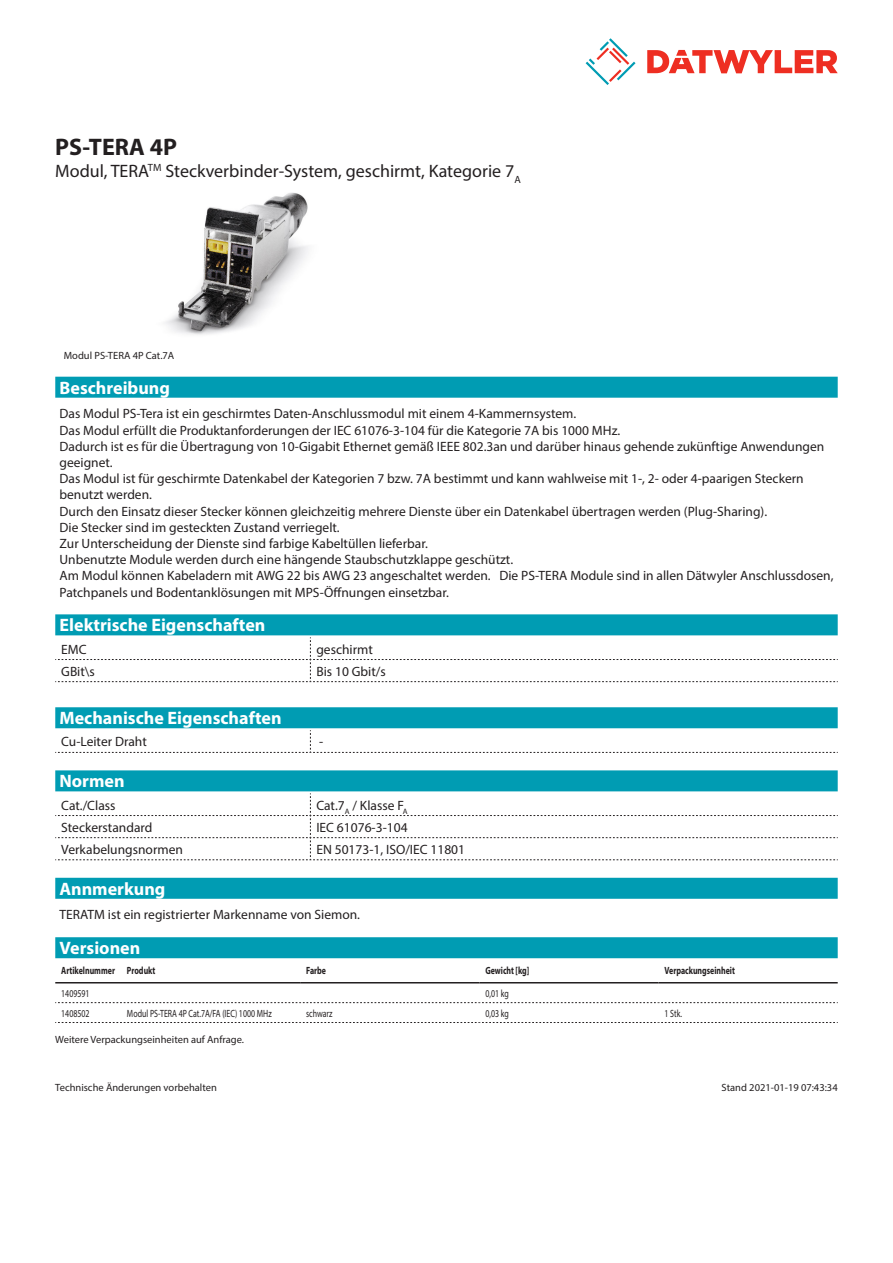
<style>
.page{position:relative;width:893px;height:1263px;background:#fff}
.page>*{position:absolute;margin:0;border:0;box-sizing:border-box;transform-origin:0 0}
.Product_Head{font:700 24px "Myriad Pro";color:#231f20}
.Standard_Head_Proper{font:700 18px "Myriad Pro";color:#fff}
.SubHead{font:18px "Myriad Pro";color:#231f20}
.Standard_text{font:13.5px/16.2px "Myriad Pro";color:#231f20}
.myriad_light_propert{font:13.5px "Myriad Pro";color:#231f20}
.myriadlight{font:10.5px "Myriad Pro";color:#231f20;scale:.75 1}
.imagetext{font:10.5px "Myriad Pro";color:#231f20}
.myriadbold{font:700 10.5px "Myriad Pro";color:#231f20;scale:.75 1}
.Footnote{font:10.5px "Myriad Pro";color:#231f20}
</style>
<div class="page">
<svg style="left:586px;top:38px;width:49px;height:47px"></svg>
<svg style="left:647px;top:50px;width:191px;height:23px"></svg>
<div style="left:55px;top:770px;width:783px;height:21px;background:#009cb3"></div>
<svg style="left:55px;top:793px;width:783px;height:67px"></svg>
<div style="left:55px;top:878px;width:783px;height:21px;background:#009cb3"></div>
<div style="left:55px;top:707px;width:783px;height:21px;background:#009cb3"></div>
<svg style="left:55px;top:730px;width:783px;height:23px"></svg>
<img style="left:165px;top:192px;width:143px;height:143px">
<div style="left:55px;top:937px;width:783px;height:21px;background:#009cb3"></div>
<hr style="left:55px;top:982px;width:66px;height:1px;background:#231f20">
<hr style="left:121px;top:982px;width:179px;height:1px;background:#231f20">
<hr style="left:300px;top:982px;width:179px;height:1px;background:#231f20">
<hr style="left:479px;top:982px;width:179px;height:1px;background:#231f20">
<hr style="left:658px;top:982px;width:180px;height:1px;background:#231f20">
<svg style="left:55px;top:1002px;width:783px;height:1px"></svg>
<svg style="left:55px;top:1022px;width:783px;height:1px"></svg>
<div style="left:55px;top:377px;width:783px;height:21px;background:#009cb3"></div>
<div style="left:55px;top:614px;width:783px;height:21px;background:#009cb3"></div>
<svg style="left:55px;top:637px;width:783px;height:45px"></svg>
<p class="Product_Head" style="left:55px;top:131px;width:123px">PS-TERA 4P</p>
<p class="SubHead" style="left:55px;top:160px;width:467px">Modul, TERA<sup>TM</sup> Steckverbinder-System, geschirmt, Kategorie 7<sub>A</sub></p>
<p class="imagetext" style="left:64px;top:349px;width:112px">Modul PS-TERA 4P Cat.7A</p>
<p class="Standard_Head_Proper" style="left:60px;top:376px;width:112px">Beschreibung</p>
<p class="Standard_text" style="left:60px;top:406px;width:776px">Das Modul PS-Tera ist ein geschirmtes Daten-Anschlussmodul mit einem 4-Kammernsystem.<br>Das Modul erfüllt die Produktanforderungen der IEC 61076-3-104 für die Kategorie 7A bis 1000 MHz.<br>Dadurch ist es für die Übertragung von 10-Gigabit Ethernet gemäß IEEE 802.3an und darüber hinaus gehende zukünftige Anwendungen geeignet.<br>Das Modul ist für geschirmte Datenkabel der Kategorien 7 bzw. 7A bestimmt und kann wahlweise mit 1-, 2- oder 4-paarigen Steckern benutzt werden.<br>Durch den Einsatz dieser Stecker können gleichzeitig mehrere Dienste über ein Datenkabel übertragen werden (Plug-Sharing).<br>Die Stecker sind im gesteckten Zustand verriegelt.<br>Zur Unterscheidung der Dienste sind farbige Kabeltüllen lieferbar.<br>Unbenutzte Module werden durch eine hängende Staubschutzklappe geschützt.<br>Am Modul können Kabeladern mit AWG 22 bis AWG 23 angeschaltet werden. Die PS-TERA Module sind in allen Dätwyler Anschlussdosen, Patchpanels und Bodentanklösungen mit MPS-Öffnungen einsetzbar.</p>
<p class="Standard_Head_Proper" style="left:60px;top:614px;width:207px">Elektrische Eigenschaften</p>
<p class="myriad_light_propert" style="left:61px;top:641px;width:27px">EMC</p>
<p class="myriad_light_propert" style="left:316px;top:641px;width:58px">geschirmt</p>
<p class="myriad_light_propert" style="left:61px;top:663px;width:35px">GBit\s</p>
<p class="myriad_light_propert" style="left:316px;top:663px;width:71px">Bis 10 Gbit/s</p>
<p class="Standard_Head_Proper" style="left:60px;top:706px;width:224px">Mechanische Eigenschaften</p>
<p class="myriad_light_propert" style="left:61px;top:733px;width:87px">Cu-Leiter Draht</p>
<p class="myriad_light_propert" style="left:319px;top:733px;width:6px">-</p>
<p class="Standard_Head_Proper" style="left:60px;top:770px;width:67px">Normen</p>
<p class="myriad_light_propert" style="left:61px;top:797px;width:56px">Cat./Class</p>
<p class="myriad_light_propert" style="left:316px;top:797px;width:93px">Cat.7<sub>A</sub> / Klasse F<sub>A</sub></p>
<p class="myriad_light_propert" style="left:61px;top:819px;width:93px">Steckerstandard</p>
<p class="myriad_light_propert" style="left:316px;top:819px;width:93px">IEC 61076-3-104</p>
<p class="myriad_light_propert" style="left:61px;top:841px;width:123px">Verkabelungsnormen</p>
<p class="myriad_light_propert" style="left:316px;top:841px;width:150px">EN 50173-1, ISO/IEC 11801</p>
<p class="Standard_Head_Proper" style="left:60px;top:877px;width:107px">Annmerkung</p>
<p class="Standard_text" style="left:60px;top:907px;width:302px">TERATM ist ein registrierter Markenname von Siemon.</p>
<p class="Standard_Head_Proper" style="left:60px;top:936px;width:82px">Versionen</p>
<p class="myriadbold" style="left:61px;top:964px;width:73px">Artikelnummer</p>
<p class="myriadbold" style="left:127px;top:964px;width:39px">Produkt</p>
<p class="myriadbold" style="left:306px;top:964px;width:28px">Farbe</p>
<p class="myriadbold" style="left:485px;top:964px;width:60px">Gewicht [kg]</p>
<p class="myriadbold" style="left:664px;top:964px;width:95px">Verpackungseinheit</p>
<p class="myriadlight" style="left:61px;top:987px;width:39px">1409591</p>
<p class="myriadlight" style="left:485px;top:987px;width:33px">0,01 kg</p>
<p class="myriadlight" style="left:61px;top:1006px;width:39px">1408502</p>
<p class="myriadlight" style="left:127px;top:1006px;width:194px">Modul PS-TERA 4P Cat.7A/FA (IEC) 1000 MHz</p>
<p class="myriadlight" style="left:306px;top:1006px;width:37px">schwarz</p>
<p class="myriadlight" style="left:485px;top:1006px;width:33px">0,03 kg</p>
<p class="myriadlight" style="left:664px;top:1006px;width:25px">1 Stk.</p>
<p class="imagetext" style="left:55px;top:1033px;width:190px">Weitere Verpackungseinheiten auf Anfrage.</p>
<p class="Footnote" style="left:55px;top:1080px;width:163px">Technische Änderungen vorbehalten</p>
<p class="Footnote" style="left:722px;top:1080px;width:118px">Stand 2021-01-19 07:43:34</p>
</div>
